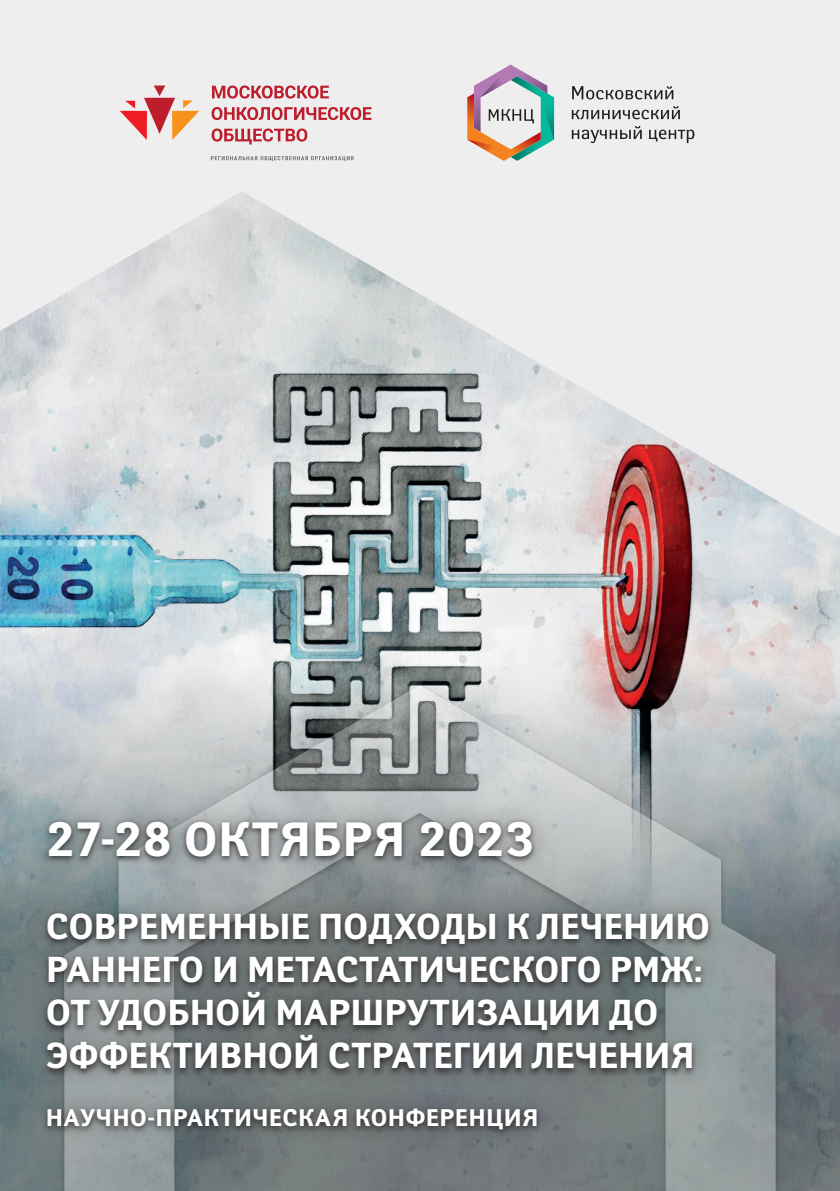
<style>
.page{position:relative;width:840px;height:1191px;background:#fff}
.page>*{position:absolute;margin:0;border:0;box-sizing:border-box;transform-origin:0 0}
.t1{font:700 48px "Yanus C";letter-spacing:-.015em;color:#fff}
.t2{font:700 36px/43.2px "Yanus C";letter-spacing:-.03em;color:#fff}
.t3{font:700 24px "Yanus C";letter-spacing:-.005em;color:#fff}
</style>
<div class="page">
<div style="left:0;top:0;width:839px;height:1191px;background:#eee"></div>
<img style="left:0;top:191px;width:839px;height:455px">
<svg style="left:0;top:646px;width:839px;height:545px;background:#9da2a5"></svg>
<div style="left:44px;top:667px;width:751px;height:524px;background:#000;opacity:.19"></div>
<svg style="left:64px;top:685px;width:711px;height:506px;background:#a2a7a8"></svg>
<svg style="left:572px;top:86px;width:101px;height:13px"></svg>
<svg style="left:571px;top:106px;width:108px;height:13px"></svg>
<svg style="left:571px;top:126px;width:70px;height:17px"></svg>
<svg style="left:649px;top:130px;width:45px;height:13px"></svg>
<svg style="left:467px;top:65px;width:86px;height:96px"></svg>
<svg style="left:211px;top:156px;width:142px;height:5px"></svg>
<svg style="left:212px;top:85px;width:116px;height:14px"></svg>
<svg style="left:211px;top:107px;width:160px;height:13px"></svg>
<svg style="left:211px;top:128px;width:96px;height:16px"></svg>
<svg style="left:120px;top:85px;width:79px;height:55px"></svg>
<div style="left:27px;top:801px;width:700px;height:346px;background:#0b0100;opacity:.35"></div>
<p class="t1" style="left:45px;top:811px;width:490px">27-28 ОКТЯБРЯ 2023</p>
<p class="t2" style="left:45px;top:906px;width:666px">СОВРЕМЕННЫЕ ПОДХОДЫ К ЛЕЧЕНИЮ<br>РАННЕГО И МЕТАСТАТИЧЕСКОГО РМЖ:<br>ОТ УДОБНОЙ МАРШРУТИЗАЦИИ ДО<br>ЭФФЕКТИВНОЙ СТРАТЕГИИ ЛЕЧЕНИЯ</p>
<p class="t3" style="left:45px;top:1103px;width:494px">НАУЧНО-ПРАКТИЧЕСКАЯ КОНФЕРЕНЦИЯ</p>
</div>
